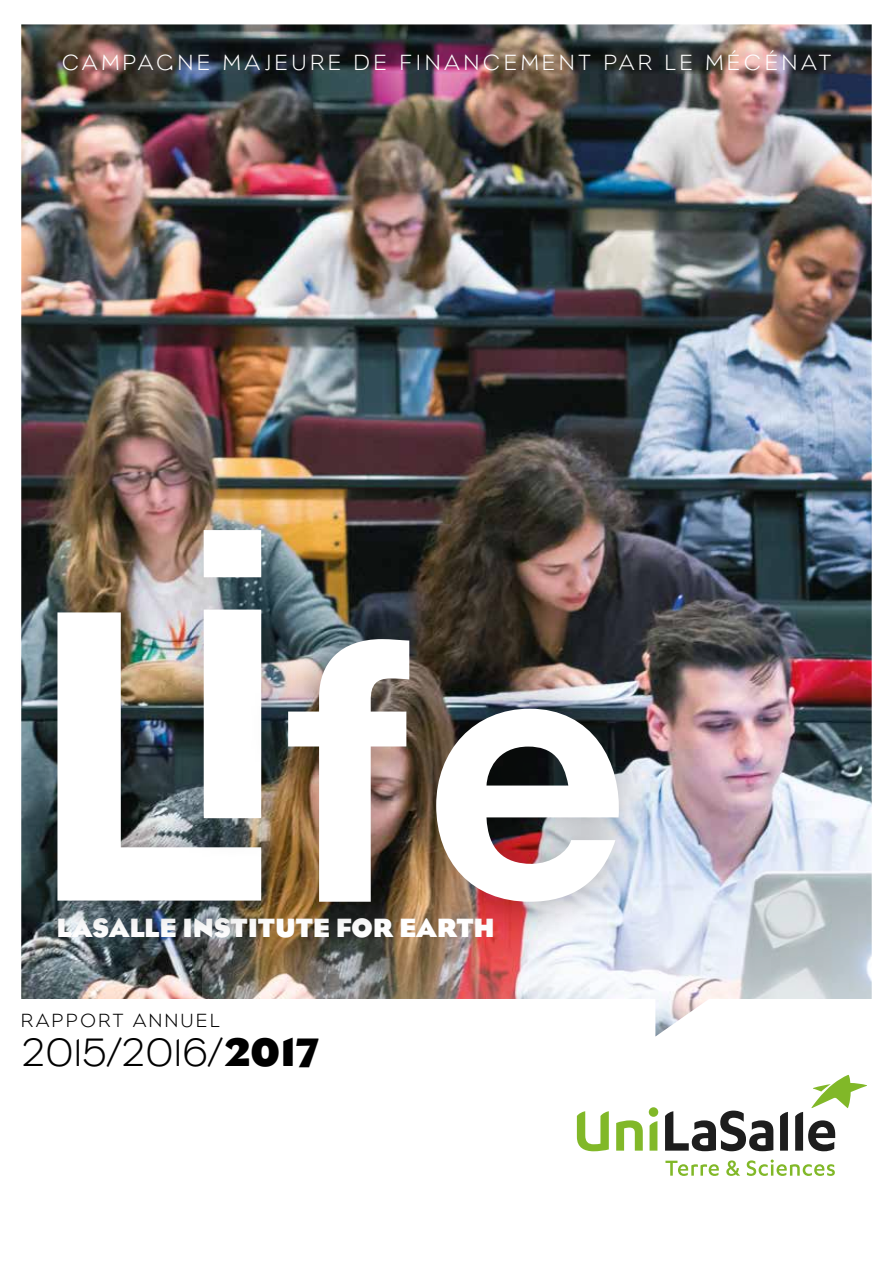
<style>
.page{position:relative;width:893px;height:1263px;background:#fff}
.page>*{position:absolute;margin:0;border:0;box-sizing:border-box;transform-origin:0 0}
.t1{font:300 40.5px "Eagle";letter-spacing:.01em;color:#000}
.t2{font:700 27px "Eagle";letter-spacing:-.005em;color:#fff}
.t3{font:300 22.5px "Eagle";letter-spacing:.18em;color:#fff}
.t4{font:300 19.5px "Eagle";letter-spacing:.14em;color:#000}
.s1{font-weight:700}
</style>
<div class="page">
<img style="left:21px;top:24px;width:851px;height:975px">
<img style="left:203px;top:721px;width:669px;height:315px">
<div style="left:394px;top:666px;width:267px;height:278px;background:#000;opacity:.35"></div>
<svg style="left:452px;top:709px;width:170px;height:193px"></svg>
<div style="left:14px;top:569px;width:290px;height:375px;background:#000;opacity:.35"></div>
<svg style="left:57px;top:612px;width:189px;height:288px"></svg>
<div style="left:160px;top:487px;width:144px;height:374px;background:#000;opacity:.35"></div>
<svg style="left:204px;top:530px;width:57px;height:288px"></svg>
<div style="left:246px;top:597px;width:206px;height:348px;background:#000;opacity:.35"></div>
<img style="left:288px;top:639px;width:121px;height:263px">
<div style="left:649px;top:1107px;width:9px;height:10px;background:#81b828;border-radius:50%"></div>
<svg style="left:665px;top:1110px;width:108px;height:41px"></svg>
<svg style="left:780px;top:1112px;width:8px;height:38px"></svg>
<svg style="left:616px;top:1120px;width:27px;height:30px"></svg>
<svg style="left:577px;top:1111px;width:32px;height:40px"></svg>
<svg style="left:650px;top:1121px;width:7px;height:29px"></svg>
<svg style="left:795px;top:1075px;width:72px;height:76px"></svg>
<svg style="left:665px;top:1161px;width:54px;height:15px"></svg>
<svg style="left:726px;top:1160px;width:14px;height:16px"></svg>
<svg style="left:747px;top:1159px;width:88px;height:17px"></svg>
<p class="t3" style="left:62px;top:50px;width:770px">CAMPAGNE MAJEURE DE FINANCEMENT PAR LE MÉCÉNAT</p>
<p class="t2" style="left:56px;top:913px;width:440px">LASALLE INSTITUTE FOR EARTH</p>
<p class="t4" style="left:21px;top:1009px;width:200px">RAPPORT ANNUEL</p>
<h1 class="t1" style="left:21px;top:1030px;width:298px">2015/2016/<span class="s1">2017</span></h1>
</div>
